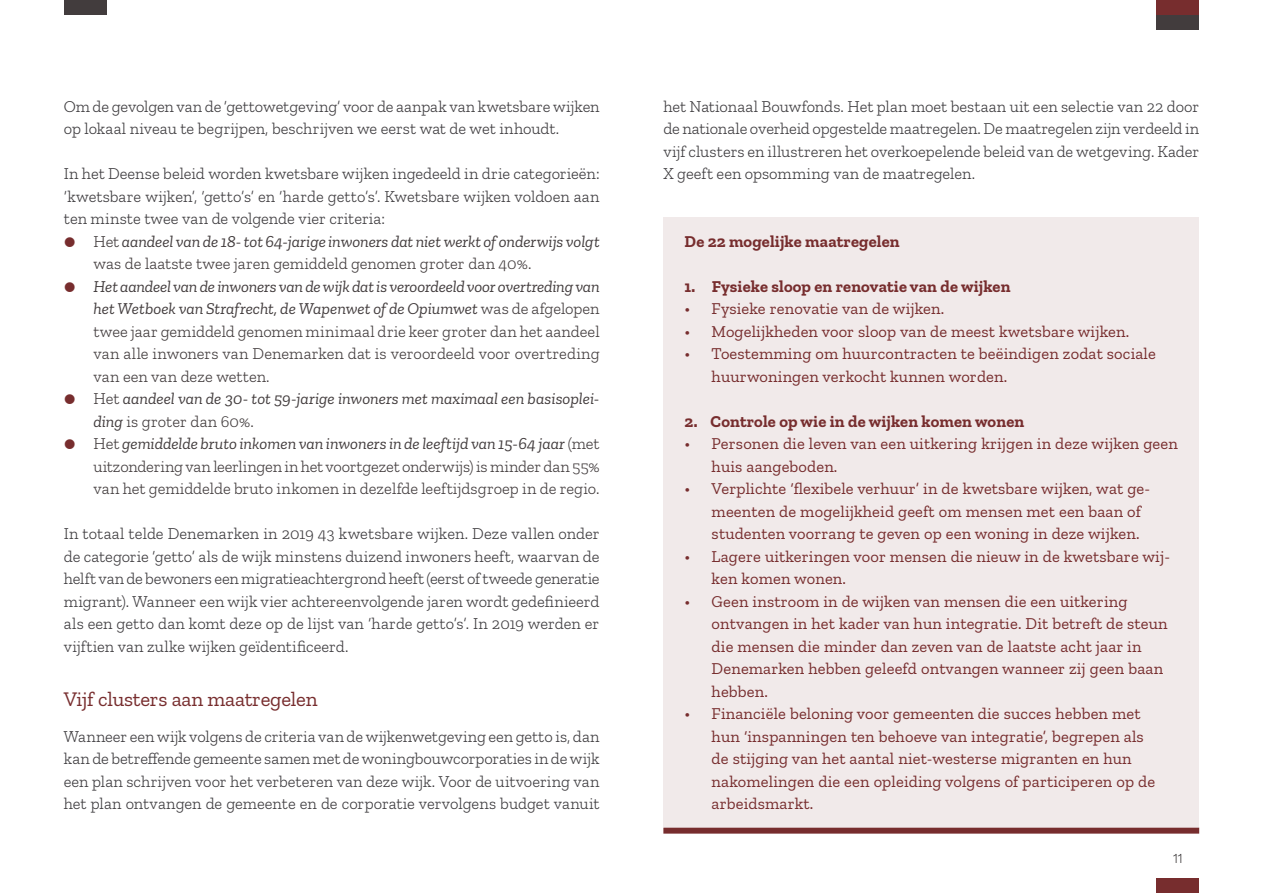
<style>
.page{position:relative;width:1263px;height:893px;background:#fff}
.page>*{position:absolute;margin:0;border:0;box-sizing:border-box;transform-origin:0 0}
._2e_onderverdeling{font:20.7px "Zilla Slab";letter-spacing:-.01em;color:#772d2e}
.Brood{font:300 16.5px/22.5px "Zilla Slab";color:#3d3b3e;text-align:justify}
.t1{font:16.5px/22.5px "Zilla Slab";letter-spacing:.01em;color:#772d2e}
.t2{font:300 16.5px/22.5px "Zilla Slab";color:#423c3d;text-align:justify}
.t3{font:italic 16.5px/22.5px "Zilla Slab";letter-spacing:-.005em;color:#423c3d}
.Kaderkop_licht{font:700 16.5px "Zilla Slab";letter-spacing:.01em;color:#772d2e}
.t4{font:13.5px "Work Sans";color:#231f20}
.s1{font-weight:300;font-style:normal}
.s2{font-weight:400;font-style:italic}
</style>
<div class="page">
<div style="left:663px;top:217px;width:536px;height:609px;background:#f1eaea"></div>
<div style="left:663px;top:828px;width:536px;height:6px;background:#772d2e"></div>
<div style="left:1157px;top:879px;width:42px;height:14px;background:#772d2e"></div>
<div style="left:64px;top:0;width:42px;height:15px;background:#423c3d"></div>
<div style="left:1157px;top:0;width:42px;height:15px;background:#772d2e"></div>
<div style="left:1157px;top:15px;width:42px;height:15px;background:#423c3d"></div>
<p class="Brood" style="left:64px;top:95px;width:537px">Om de gevolgen van de ‘gettowetgeving’ voor de aanpak van kwetsbare wijken op lokaal niveau te begrijpen, beschrijven we eerst wat de wet inhoudt.</p>
<p class="Brood" style="left:64px;top:163px;width:537px">In het Deense beleid worden kwetsbare wijken ingedeeld in drie categorieën: ‘kwetsbare wijken’, ‘getto’s’ en ‘harde getto’s’. Kwetsbare wijken voldoen aan ten minste twee van de volgende vier criteria:</p>
<p class="t3" style="left:94px;top:230px;width:508px"><span class="s1">Het</span> aandeel van de 18- tot 64-jarige inwoners dat niet werkt of onderwijs volgt <span class="s1">was de laatste twee jaren gemiddeld genomen groter dan 40%.</span></p>
<p class="t2" style="left:94px;top:275px;width:508px"><span class="s2">Het aandeel van de inwoners van de wijk dat is veroordeeld voor overtreding van het Wetboek van Strafrecht, de Wapenwet of de Opiumwet</span> was de afgelopen twee jaar gemiddeld genomen minimaal drie keer groter dan het aandeel van alle inwoners van Denemarken dat is veroordeeld voor overtreding van een van deze wetten.</p>
<p class="t3" style="left:94px;top:388px;width:507px"><span class="s1">Het</span> aandeel van de 30- tot 59-jarige inwoners met maximaal een basisoplei&shy;ding <span class="s1">is groter dan 60%.</span></p>
<p class="t2" style="left:94px;top:433px;width:507px">Het <span class="s2">gemiddelde bruto inkomen van inwoners in de leeftijd van 15-64 jaar</span> (met uitzondering van leerlingen in het voortgezet onderwijs) is minder dan 55% van het gemiddelde bruto inkomen in dezelfde leeftijdsgroep in de regio.</p>
<p class="Brood" style="left:64px;top:523px;width:537px">In totaal telde Denemarken in 2019 43 kwetsbare wijken. Deze vallen onder de categorie ‘getto’ als de wijk minstens duizend inwoners heeft, waarvan de helft van de bewoners een migratieachtergrond heeft (eerst of tweede generatie migrant). Wanneer een wijk vier achtereenvolgende jaren wordt gedefinieerd als een getto dan komt deze op de lijst van ‘harde getto’s’. In 2019 werden er vijftien van zulke wijken geïdentificeerd.</p>
<p class="_2e_onderverdeling" style="left:64px;top:688px;width:255px">Vijf clusters aan maatregelen</p>
<p class="Brood" style="left:64px;top:725px;width:537px">Wanneer een wijk volgens de criteria van de wijkenwetgeving een getto is, dan kan de betreffende gemeente samen met de woningbouwcorporaties in de wijk een plan schrijven voor het verbeteren van deze wijk. Voor de uitvoering van het plan ontvangen de gemeente en de corporatie vervolgens budget vanuit</p>
<p class="Brood" style="left:663px;top:95px;width:537px">het Nationaal Bouwfonds. Het plan moet bestaan uit een selectie van 22 door de nationale overheid opgestelde maatregelen. De maatregelen zijn verdeeld in vijf clusters en illustreren het overkoepelende beleid van de wetgeving. Kader X geeft een opsomming van de maatregelen.</p>
<p class="Kaderkop_licht" style="left:685px;top:232px;width:216px">De 22 mogelijke maatregelen</p>
<p class="Kaderkop_licht" style="left:685px;top:277px;width:327px">1. Fysieke sloop en renovatie van de wijken</p>
<p class="t1" style="left:685px;top:298px;width:261px">• Fysieke renovatie van de wijken.</p>
<p class="t1" style="left:685px;top:320px;width:446px">• Mogelijkheden voor sloop van de meest kwetsbare wijken.</p>
<p class="t1" style="left:712px;top:343px;width:446px;text-indent:-27px">• Toestemming om huurcontracten te beëindigen zodat sociale huurwoningen verkocht kunnen worden.</p>
<p class="Kaderkop_licht" style="left:685px;top:412px;width:341px">2. Controle op wie in de wijken komen wonen</p>
<p class="t1" style="left:712px;top:433px;width:468px;text-indent:-27px">• Personen die leven van een uitkering krijgen in deze wijken geen huis aangeboden.</p>
<p class="t1" style="left:712px;top:478px;width:440px;text-indent:-27px">• Verplichte ‘flexibele verhuur’ in de kwetsbare wijken, wat ge&shy;meenten de mogelijkheid geeft om mensen met een baan of studenten voorrang te geven op een woning in deze wijken.</p>
<p class="t1" style="left:712px;top:545px;width:460px;text-indent:-27px">• Lagere uitkeringen voor mensen die nieuw in de kwetsbare wij&shy;ken komen wonen.</p>
<p class="t1" style="left:712px;top:590px;width:458px;text-indent:-27px">• Geen instroom in de wijken van mensen die een uitkering ontvangen in het kader van hun integratie. Dit betreft de steun die mensen die minder dan zeven van de laatste acht jaar in Denemarken hebben geleefd ontvangen wanneer zij geen baan hebben.</p>
<p class="t1" style="left:712px;top:703px;width:445px;text-indent:-27px">• Financiële beloning voor gemeenten die succes hebben met hun ‘inspanningen ten behoeve van integratie’, begrepen als de stijging van het aantal niet-westerse migranten en hun nakomelingen die een opleiding volgens of participeren op de arbeidsmarkt.</p>
<p class="t4" style="left:1173px;top:848px;width:11px">11</p>
</div>
